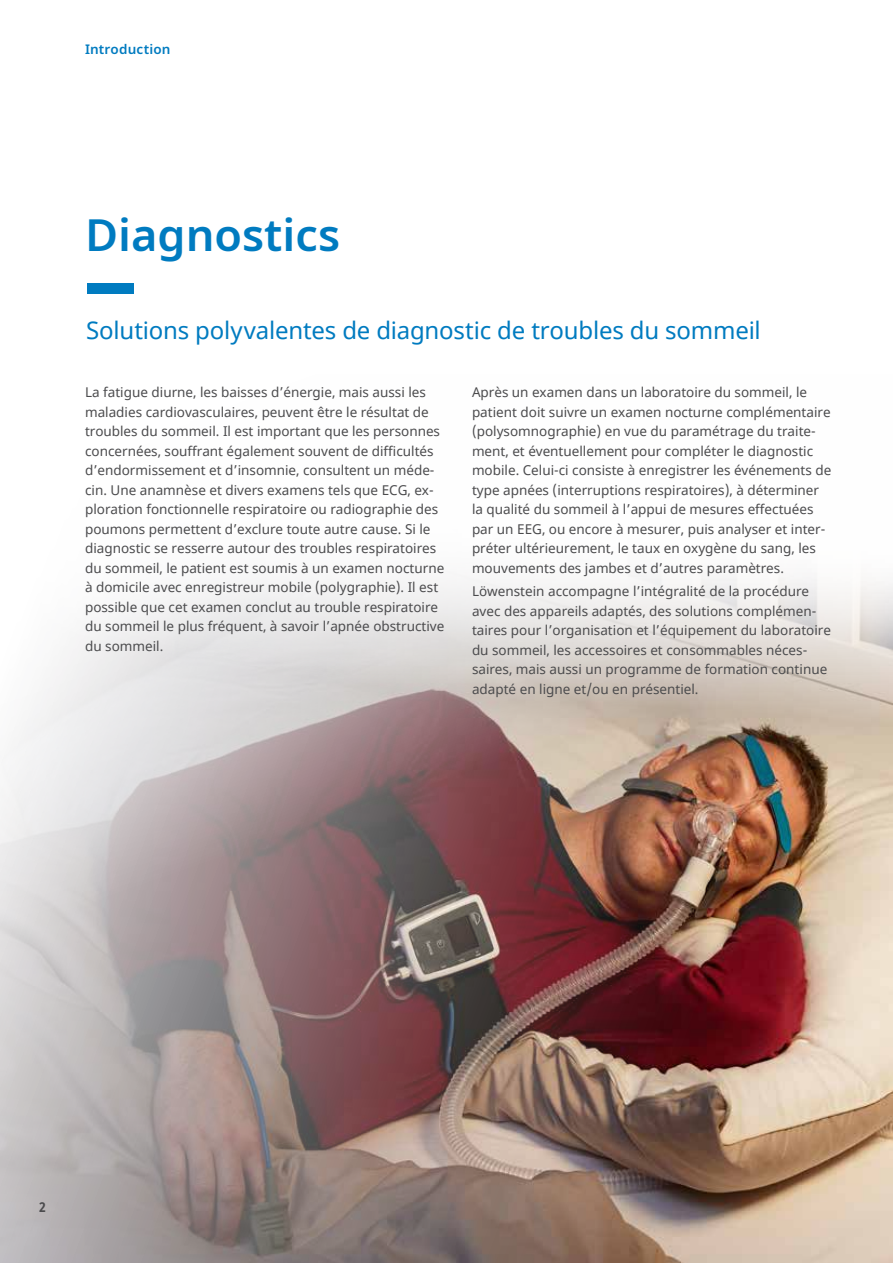
<style>
.page{position:relative;width:893px;height:1263px;background:#fff}
.page>*{position:absolute;margin:0;border:0;box-sizing:border-box;transform-origin:0 0}
.t1{font:600 45px "Noto Sans";color:#007bc0}
.t2{font:24px "Noto Sans";letter-spacing:-.01em;color:#007bc0}
.t3{font:13.5px/19.5px "Noto Sans";color:#4b4b4d}
.t4{font:600 13.5px "Noto Sans";letter-spacing:.01em;color:#007bc0}
.t5{font:700 condensed 13.5px "Noto Sans";color:#4b4b4d}
</style>
<div class="page">
<img style="left:0;top:752px;width:893px;height:511px">
<svg style="left:12px;top:293px;width:881px;height:459px"></svg>
<div style="left:87px;top:283px;width:47px;height:10px;background:#007bc0"></div>
<p class="t4" style="left:85px;top:40px;width:87px">Introduction</p>
<h1 class="t1" style="left:85px;top:203px;width:257px">Diagnostics</h1>
<h2 class="t2" style="left:86px;top:314px;width:676px">Solutions polyvalentes de diagnostic de troubles du sommeil</h2>
<p class="t3" style="left:85px;top:383px;width:361px">La fatigue diurne, les baisses d’énergie, mais aussi les maladies cardiovasculaires, peuvent être le résultat de troubles du sommeil. Il est important que les personnes concernées, souffrant également souvent de difficultés d’endormissement et d’insomnie, consultent un méde&shy;cin. Une anamnèse et divers examens tels que ECG, ex&shy;ploration fonctionnelle respiratoire ou radiographie des poumons permettent d’exclure toute autre cause. Si le diagnostic se resserre autour des troubles respiratoires du sommeil, le patient est soumis à un examen nocturne à domicile avec enregistreur mobile (polygraphie). Il est possible que cet examen conclut au trouble respiratoire du sommeil le plus fréquent, à savoir l’apnée obstructive du sommeil.</p>
<p class="t3" style="left:472px;top:383px;width:361px">Après un examen dans un laboratoire du sommeil, le patient doit suivre un examen nocturne complémentaire (polysomnographie) en vue du paramétrage du traite&shy;ment, et éventuellement pour compléter le diagnostic mobile. Celui-ci consiste à enregistrer les événements de type apnées (interruptions respiratoires), à déterminer la qualité du sommeil à l’appui de mesures effectuées par un EEG, ou encore à mesurer, puis analyser et inter&shy;préter ultérieurement, le taux en oxygène du sang, les mouvements des jambes et d’autres paramètres.</p>
<p class="t3" style="left:472px;top:582px;width:360px">Löwenstein accompagne l’intégralité de la procédure avec des appareils adaptés, des solutions complémen&shy;taires pour l’organisation et l’équipement du laboratoire du sommeil, les accessoires et consommables néces&shy;saires, mais aussi un programme de formation continue adapté en ligne et/ou en présentiel.</p>
<p class="t5" style="left:39px;top:1198px;width:8px">2</p>
</div>
